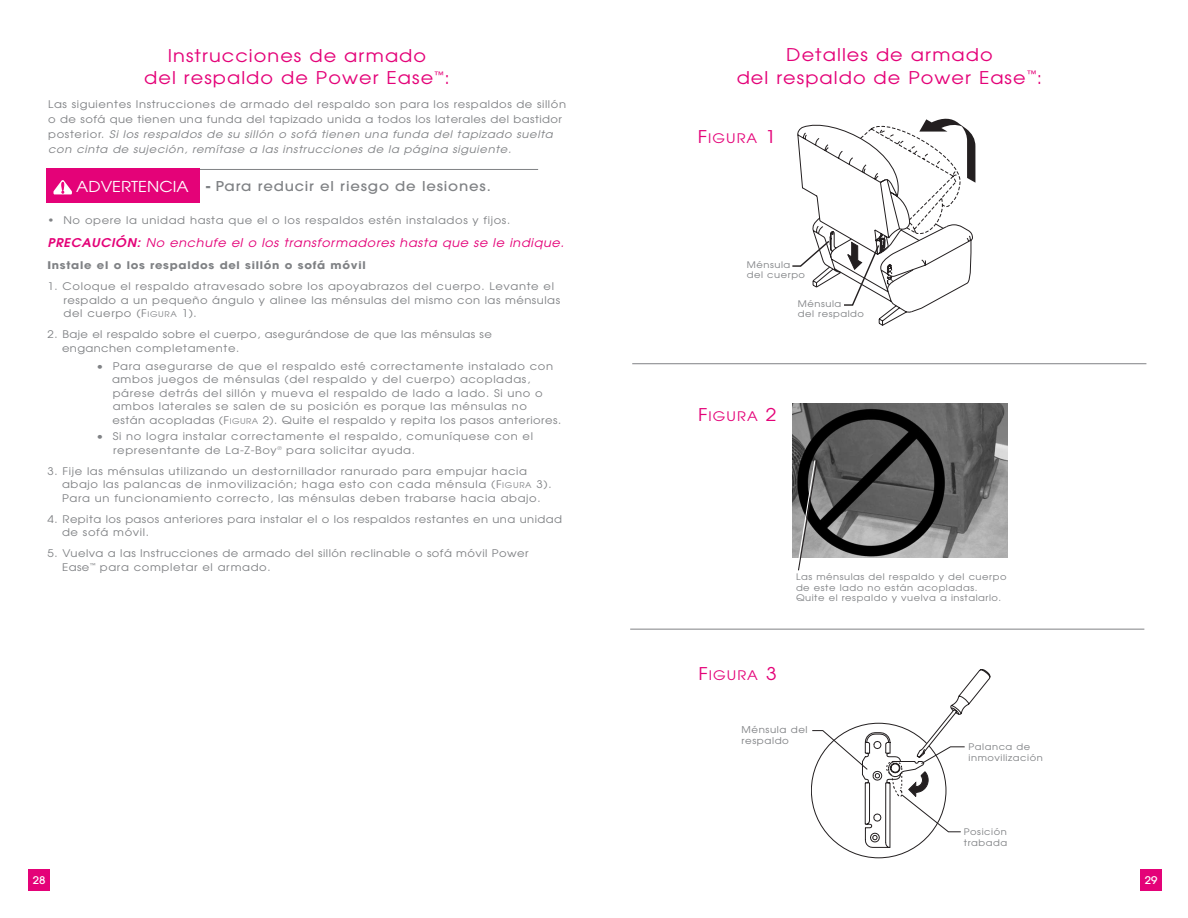
<style>
.page{position:relative;width:1188px;height:918px;background:#fff}
.page>*{position:absolute;margin:0;border:0;box-sizing:border-box;transform-origin:0 0}
.t1{font:17.55px/22.5px "Avant Garde";letter-spacing:.055em;color:#e40278;text-align:center;scale:1.1 1}
.t2{font:15px "Avant Garde";color:#fff;scale:1.1 1}
.t3{font:500 13.5px "Avant Garde";letter-spacing:.055em;color:#808285;scale:1.1 1}
.t4{font:13.2px "Avant Garde";letter-spacing:.075em;color:#e40278;scale:1.1 1}
.t5{font:italic 12px "Avant Garde";letter-spacing:.05em;color:#e40278;scale:1.07 1}
.t6{font:10.5px/13.5px "Avant Garde";letter-spacing:.055em;color:#808285;scale:1.1 1}
.t7{font:10.5px/13.5px "Avant Garde";letter-spacing:.035em;color:#808285;scale:1.1 1}
.t8{font:700 10.5px "Avant Garde";letter-spacing:.06em;color:#808285;scale:1.1 1}
.t9{font:500 10.5px "Avant Garde";color:#fff;scale:1.1 1}
.t10{font:9.3px/10.5px "Avant Garde";letter-spacing:.055em;color:#808285;scale:1.1 1}
.t11{font:9px/10.5px "Avant Garde";letter-spacing:.055em;color:#808285;scale:1.1 1}
.s1{font-style:italic}
.s2{font-weight:700}
.s3{font-weight:500}
.s4{font-weight:600}
.s5{font-size:7.8px}
.s6{font-size:17.55px}
</style>
<div class="page">
<div style="left:1141px;top:869px;width:21px;height:22px;background:#e40278"></div>
<div style="left:29px;top:869px;width:21px;height:22px;background:#e40278"></div>
<hr style="left:159px;top:169px;width:379px;height:1px;background:#808285">
<div style="left:46px;top:169px;width:154px;height:34px;background:#e40278"></div>
<svg style="left:53px;top:180px;width:19px;height:14px"></svg>
<svg style="left:811px;top:669px;width:179px;height:189px"></svg>
<svg style="left:792px;top:119px;width:183px;height:207px"></svg>
<img style="left:792px;top:403px;width:216px;height:154px">
<svg style="left:796px;top:459px;width:22px;height:112px;background:#757474"></svg>
<hr style="left:632px;top:363px;width:514px;height:1px;background:#808285">
<hr style="left:630px;top:629px;width:514px;height:1px;background:#808285">
<h1 class="t1" style="left:144px;top:46px;width:279px">Instrucciones de armado<br>del respaldo de Power Ease<sup>™</sup>:</h1>
<h1 class="t1" style="left:737px;top:45px;width:279px">Detalles de armado<br>del respaldo de Power Ease<sup>™</sup>:</h1>
<p class="t6" style="left:48px;top:98px;width:472px;line-height:15px">Las siguientes Instrucciones de armado del respaldo son para los respaldos de sillón o de sofá que tienen una funda del tapizado unida a todos los laterales del bastidor posterior. <span class="s1">Si los respaldos de su sillón o sofá tienen una funda del tapizado suelta con cinta de sujeción, remítase a las instrucciones de la página siguiente.</span></p>
<h2 class="t2" style="left:76px;top:181px;width:104px">ADVERTENCIA</h2>
<p class="t3" style="left:206px;top:181px;width:260px"><span class="s2">-</span> Para reducir el riesgo de lesiones.</p>
<p class="t6" style="left:48px;top:215px;width:422px"><span class="s3">•</span> No opere la unidad hasta que el o los respaldos estén instalados y fijos.</p>
<p class="t5" style="left:48px;top:238px;width:484px"><span class="s4">PRECAUCIÓN:</span> No enchufe el o los transformadores hasta que se le indique.</p>
<p class="t8" style="left:48px;top:261px;width:291px">Instale el o los respaldos del sillón o sofá móvil</p>
<p class="t6" style="left:64px;top:281px;width:453px;text-indent:-16px">1. Coloque el respaldo atravesado sobre los apoyabrazos del cuerpo. Levante el respaldo a un pequeño ángulo y alinee las ménsulas del mismo con las ménsulas del cuerpo (F<span class="s5">IGURA</span> 1).</p>
<p class="t7" style="left:62px;top:329px;width:392px;text-indent:-15px">2. Baje el respaldo sobre el cuerpo, asegurándose de que las ménsulas se enganchen completamente.</p>
<p class="t6" style="left:112px;top:360px;width:410px;text-indent:-16px">• Para asegurarse de que el respaldo esté correctamente instalado con ambos juegos de ménsulas (del respaldo y del cuerpo) acopladas, párese detrás del sillón y mueva el respaldo de lado a lado. Si uno o ambos laterales se salen de su posición es porque las ménsulas no están acopladas (F<span class="s5">IGURA</span> 2). Quite el respaldo y repita los pasos anteriores.</p>
<p class="t6" style="left:113px;top:431px;width:383px;text-indent:-17px">• Si no logra instalar correctamente el respaldo, comuníquese con el representante de La-Z-Boy<sup>®</sup> para solicitar ayuda.</p>
<p class="t6" style="left:62px;top:465px;width:447px;text-indent:-15px">3. Fije las ménsulas utilizando un destornillador ranurado para empujar hacia abajo las palancas de inmovilización; haga esto con cada ménsula (F<span class="s5">IGURA</span> 3).<br>Para un funcionamiento correcto, las ménsulas deben trabarse hacia abajo.</p>
<p class="t6" style="left:62px;top:513px;width:456px;text-indent:-15px">4. Repita los pasos anteriores para instalar el o los respaldos restantes en una unidad de sofá móvil.</p>
<p class="t6" style="left:62px;top:548px;width:426px;text-indent:-15px">5. Vuelva a las Instrucciones de armado del sillón reclinable o sofá móvil Power<br>Ease<sup>™</sup> para completar el armado.</p>
<p class="t4" style="left:698px;top:133px;width:73px"><span class="s6">F</span>IGURA <span class="s6">1</span></p>
<p class="t11" style="left:747px;top:260px;width:54px">Ménsula del cuerpo</p>
<p class="t11" style="left:798px;top:299px;width:62px">Ménsula<br>del respaldo</p>
<p class="t4" style="left:698px;top:411px;width:73px"><span class="s6">F</span>IGURA <span class="s6">2</span></p>
<p class="t11" style="left:796px;top:573px;width:193px">Las ménsulas del respaldo y del cuerpo de este lado no están acopladas.<br>Quite el respaldo y vuelva a instalarlo.</p>
<p class="t4" style="left:699px;top:670px;width:73px"><span class="s6">F</span>IGURA <span class="s6">3</span></p>
<p class="t10" style="left:742px;top:726px;width:61px">Ménsula del respaldo</p>
<p class="t11" style="left:969px;top:743px;width:69px">Palanca de inmovilización</p>
<p class="t11" style="left:964px;top:828px;width:41px">Posición trabada</p>
<p class="t9" style="left:33px;top:876px;width:13px">28</p>
<p class="t9" style="left:1145px;top:876px;width:13px">29</p>
</div>
